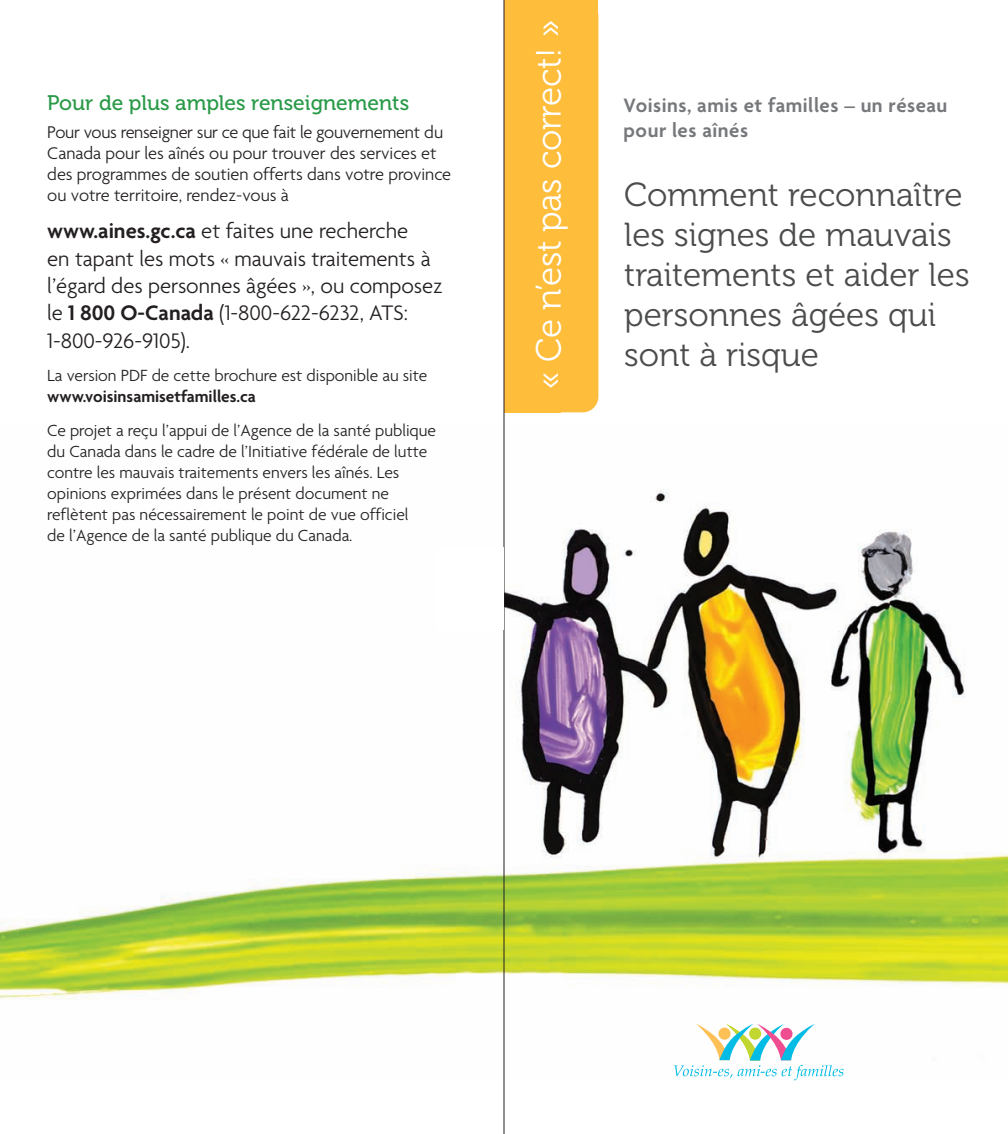
<style>
.page{position:relative;width:1008px;height:1134px;background:#fff}
.page>*{position:absolute;margin:0;border:0;box-sizing:border-box;transform-origin:0 0}
.t1{font:35px "Museo 300";letter-spacing:-.01em;color:#fff}
.t2{font:33.25px/39.9px "Museo 300";color:#4b4c4d}
.t3{font:300 22.75px/27.3px "Agenda";color:#231f20}
.t4{font:600 21px/25.2px "Agenda";letter-spacing:.025em;color:#76787b}
.t5{font:21px "Museo 500";color:#299a48}
.t6{font:300 18.38px/21px "Agenda";color:#231f20}
.t7{font:300 17.5px/21px "Agenda";color:#231f20}
.t8{font:600 17.5px "Agenda";color:#231f20}
.s1{font-weight:600}
</style>
<div class="page">
<img style="left:0;top:423px;width:1008px;height:655px">
<div style="left:504px;top:0;width:56px;height:412px;background:#febd3b"></div>
<div style="left:514px;top:0;width:84px;height:412px;background:#febd3b;border-radius:16px"></div>
<hr style="left:504px;top:0;width:1px;height:1134px;background:#231f20">
<svg style="left:674px;top:1024px;width:170px;height:56px"></svg>
<div style="left:437px;top:548px;width:67px;height:82px;background:#fff"></div>
<p class="t5" style="left:47px;top:95px;width:363px">Pour de plus amples renseignements</p>
<p class="t6" style="left:47px;top:121px;width:406px">Pour vous renseigner sur ce que fait le gouvernement du Canada pour les aînés ou pour trouver des services et des programmes de soutien offerts dans votre province ou votre territoire, rendez-vous à</p>
<h3 class="t3" style="left:47px;top:217px;width:397px"><span class="s1">www.aines.gc.ca</span> et faites une recherche<br>en tapant les mots « mauvais traitements à l’égard des personnes âgées », ou composez le <span class="s1">1 800 O-Canada</span> (1-800-622-6232, ATS:<br>1-800-926-9105).</h3>
<p class="t7" style="left:47px;top:365px;width:382px">La version PDF de cette brochure est disponible au site</p>
<p class="t8" style="left:47px;top:386px;width:210px">www.voisinsamisetfamilles.ca</p>
<p class="t7" style="left:47px;top:419px;width:390px">Ce projet a reçu l’appui de l’Agence de la santé publique du Canada dans le cadre de l’Initiative fédérale de lutte contre les mauvais traitements envers les aînés. Les opinions exprimées dans le présent document ne reflètent pas nécessairement le point de vue officiel<br>de l’Agence de la santé publique du Canada.</p>
<h1 class="t1" style="left:536px;top:389px;width:371px;rotate:-90deg">« Ce n’est pas correct! »</h1>
<p class="t4" style="left:624px;top:92px;width:325px">Voisins, amis et familles – un réseau pour les aînés</p>
<h2 class="t2" style="left:624px;top:178px;width:347px">Comment reconnaître les signes de mauvais traitements et aider les personnes âgées qui sont à risque</h2>
</div>
